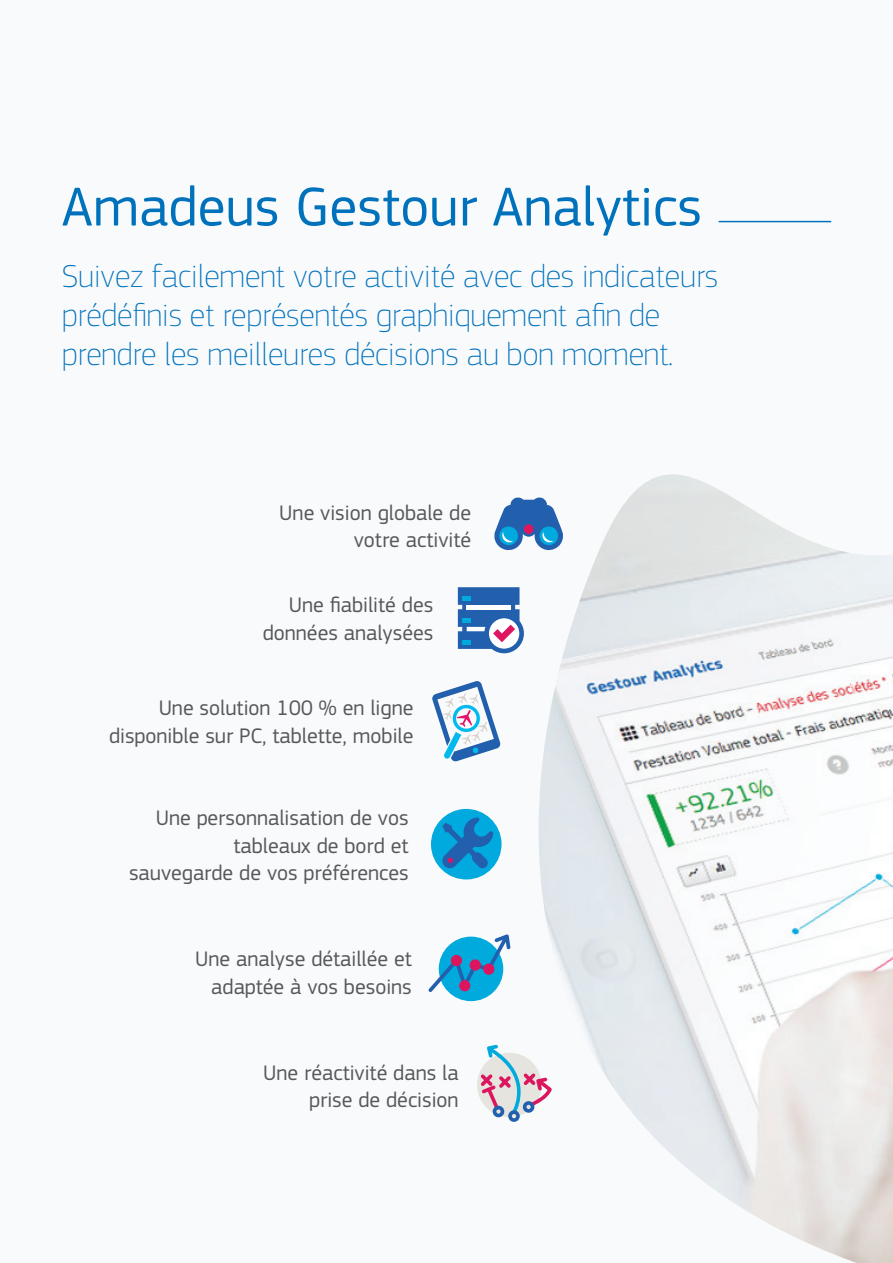
<style>
.page{position:relative;width:893px;height:1263px;background:#fff}
.page>*{position:absolute;margin:0;border:0;box-sizing:border-box;transform-origin:0 0}
.t1{font:57px "Amadeus";color:#0072bc}
.t2{font:100 33px/39px "Amadeus";color:#0072bc}
.t3{font:21.9px/27.8px "Amadeus";color:#57585a;text-align:right}
</style>
<div class="page">
<img style="left:473px;top:474px;width:420px;height:789px">
<svg style="left:494px;top:497px;width:69px;height:54px"></svg>
<svg style="left:458px;top:587px;width:66px;height:66px"></svg>
<svg style="left:432px;top:680px;width:69px;height:82px"></svg>
<svg style="left:431px;top:808px;width:71px;height:72px"></svg>
<div style="left:439px;top:937px;width:64px;height:64px;background:#00aadc;border-radius:50%"></div>
<svg style="left:428px;top:934px;width:82px;height:58px"></svg>
<div style="left:451px;top:955px;width:11px;height:11px;background:#dc165e;border-radius:50%"></div>
<div style="left:459px;top:980px;width:11px;height:11px;background:#dc165e;border-radius:50%"></div>
<div style="left:470px;top:959px;width:11px;height:12px;background:#dc165e;border-radius:50%"></div>
<div style="left:483px;top:963px;width:11px;height:12px;background:#dc165e;border-radius:50%"></div>
<div style="left:477px;top:1053px;width:65px;height:64px;background:#e6e4df;border-radius:50%"></div>
<svg style="left:481px;top:1045px;width:71px;height:77px"></svg>
<hr style="left:719px;top:221px;width:112px;height:1px;background:#0072bc">
<h1 class="t1" style="left:62px;top:173px;width:642px">Amadeus Gestour Analytics</h1>
<h2 class="t2" style="left:62px;top:256px;width:658px">Suivez facilement votre activité avec des indicateurs prédéfinis et représentés graphiquement afin de prendre les meilleures décisions au bon moment.</h2>
<p class="t3" style="left:279px;top:499px;width:193px">Une vision globale de votre activité</p>
<p class="t3" style="left:263px;top:591px;width:172px">Une fiabilité des données analysées</p>
<p class="t3" style="left:109px;top:693px;width:306px;line-height:28.8px">Une solution 100 % en ligne disponible sur PC, tablette, mobile</p>
<p class="t3" style="left:129px;top:804px;width:281px">Une personnalisation de vos tableaux de bord et sauvegarde de vos préférences</p>
<p class="t3" style="left:195px;top:945px;width:218px">Une analyse détaillée et adaptée à vos besoins</p>
<p class="t3" style="left:263px;top:1058px;width:197px">Une réactivité dans la prise de décision</p>
</div>
